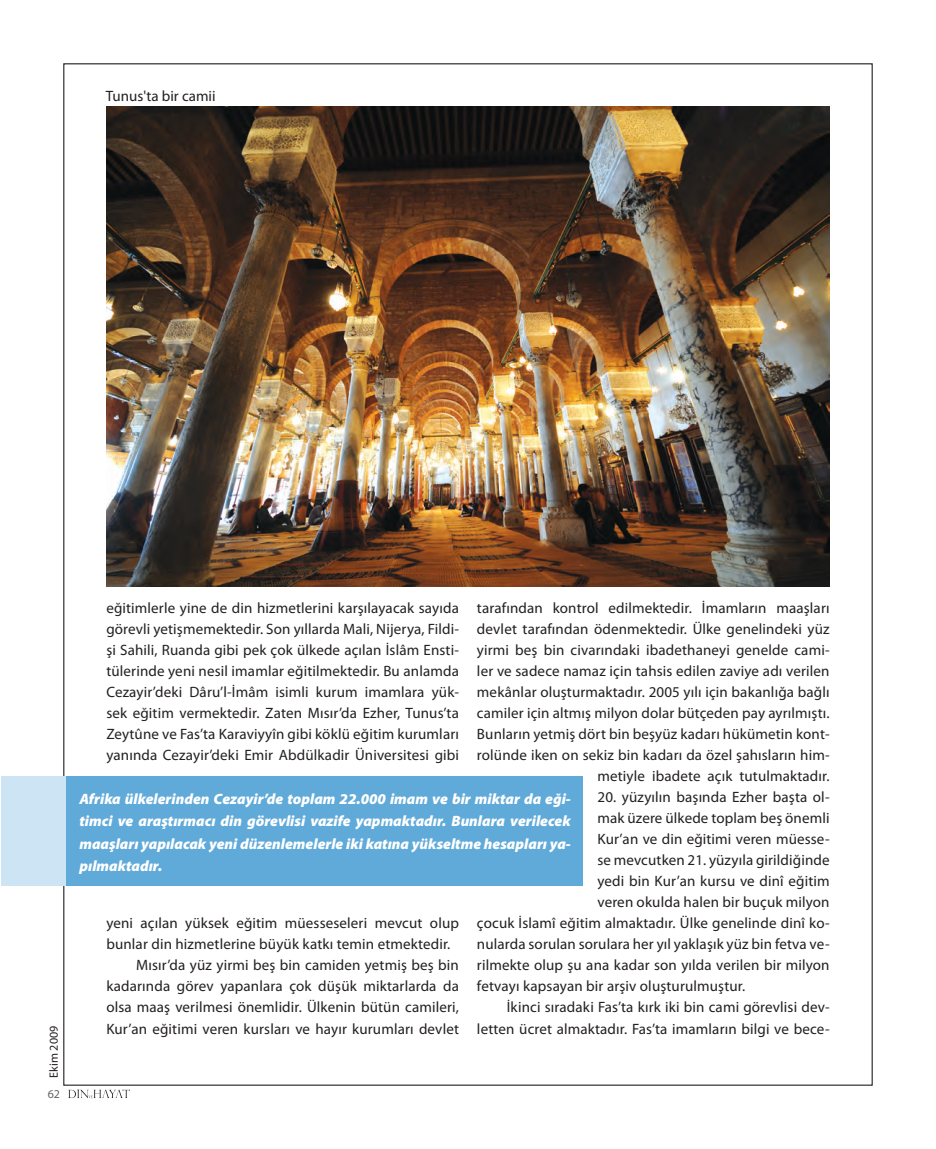
<style>
.page{position:relative;width:936px;height:1149px;background:#fff}
.page>*{position:absolute;margin:0;border:0;box-sizing:border-box;transform-origin:0 0}
.t1{font:15px/21px "Myriad Pro";letter-spacing:.01em;color:#231f20;text-align:justify}
.t2{font:italic 900 15px/22.5px "Myriad Pro";color:#fff;text-align:justify}
.t3{font:12px "Myriad Pro";color:#231f20}
.t4{font:12px "Myriad Pro";color:#636366}
</style>
<div class="page">
<svg style="left:68px;top:1089px;width:62px;height:8px"></svg>
<div style="left:2px;top:775px;width:64px;height:109px;background:#cce4f3"></div>
<div style="left:66px;top:775px;width:516px;height:109px;background:#60aada"></div>
<img style="left:106px;top:106px;width:723px;height:480px">
<p class="t1" style="left:106px;top:85px;width:111px">Tunus'ta bir camii</p>
<p class="t3" style="left:46px;top:1077px;width:53px;rotate:-90deg">Ekim 2009</p>
<p class="t4" style="left:48px;top:1085px;width:14px">62</p>
<p class="t1" style="left:477px;top:597px;width:354px;text-align:right">tarafından kontrol edilmektedir. İmamların maaşları devlet tarafından ödenmektedir. Ülke genelindeki yüz yirmi beş bin civarındaki ibadethaneyi genelde cami&shy;ler ve sadece namaz için tahsis edilen zaviye adı verilen mekânlar oluşturmaktadır. 2005 yılı için bakanlığa bağlı camiler için altmış milyon dolar bütçeden pay ayrılmıştı.<br>Bunların yetmiş dört bin beşyüz kadarı hükümetin kont&shy;rolünde iken on sekiz bin kadarı da özel şahısların him&shy;metiyle ibadete açık tutulmaktadır.</p>
<p class="t1" style="left:597px;top:786px;width:233px">20. yüzyılın başında Ezher başta ol-</p>
<p class="t1" style="left:597px;top:807px;width:233px">mak üzere ülkede toplam beş önemli</p>
<p class="t1" style="left:597px;top:828px;width:233px">Kur’an ve din eğitimi veren müesse-</p>
<p class="t1" style="left:597px;top:849px;width:233px">se mevcutken 21. yüzyıla girildiğinde</p>
<p class="t1" style="left:597px;top:870px;width:233px">yedi bin Kur’an kursu ve dinî eğitim</p>
<p class="t1" style="left:597px;top:891px;width:233px">veren okulda halen bir buçuk milyon</p>
<p class="t1" style="left:477px;top:912px;width:354px">çocuk İslamî eğitim almaktadır. Ülke genelinde dinî ko-</p>
<p class="t1" style="left:477px;top:933px;width:354px">nularda sorulan sorulara her yıl yaklaşık yüz bin fetva ve-</p>
<p class="t1" style="left:477px;top:954px;width:354px">rilmekte olup şu ana kadar son yılda verilen bir milyon</p>
<p class="t1" style="left:477px;top:975px;width:270px">fetvayı kapsayan bir arşiv oluşturulmuştur.</p>
<p class="t1" style="left:477px;top:996px;width:354px;text-align:right">İkinci sıradaki Fas’ta kırk iki bin cami görevlisi dev&shy;letten ücret almaktadır. Fas’ta imamların bilgi ve bece-</p>
<p class="t1" style="left:106px;top:597px;width:354px">eğitimlerle yine de din hizmetlerini karşılayacak sayıda görevli yetişmemektedir. Son yıllarda Mali, Nijerya, Fildi&shy;şi Sahili, Ruanda gibi pek çok ülkede açılan İslâm Ensti&shy;tülerinde yeni nesil imamlar eğitilmektedir. Bu anlamda Cezayir’deki Dâru’l-İmâm isimli kurum imamlara yük&shy;sek eğitim vermektedir. Zaten Mısır’da Ezher, Tunus’ta Zeytûne ve Fas’ta Karaviyyîn gibi köklü eğitim kurumları yanında Cezayir’deki Emir Abdülkadir Üniversitesi gibi</p>
<p class="t2" style="left:79px;top:786px;width:493px">Afrika ülkelerinden Cezayir’de toplam 22.000 imam ve bir miktar da eği&shy;timci ve araştırmacı din görevlisi vazife yapmaktadır. Bunlara verilecek maaşları yapılacak yeni düzenlemelerle iki katına yükseltme hesapları ya&shy;pılmaktadır.</p>
<p class="t1" style="left:106px;top:912px;width:354px">yeni açılan yüksek eğitim müesseseleri mevcut olup bunlar din hizmetlerine büyük katkı temin etmektedir.</p>
<p class="t1" style="left:106px;top:954px;width:354px;text-indent:30px">Mısır’da yüz yirmi beş bin camiden yetmiş beş bin kadarında görev yapanlara çok düşük miktarlarda da olsa maaş verilmesi önemlidir. Ülkenin bütün camileri, Kur’an eğitimi veren kursları ve hayır kurumları devlet</p>
</div>
